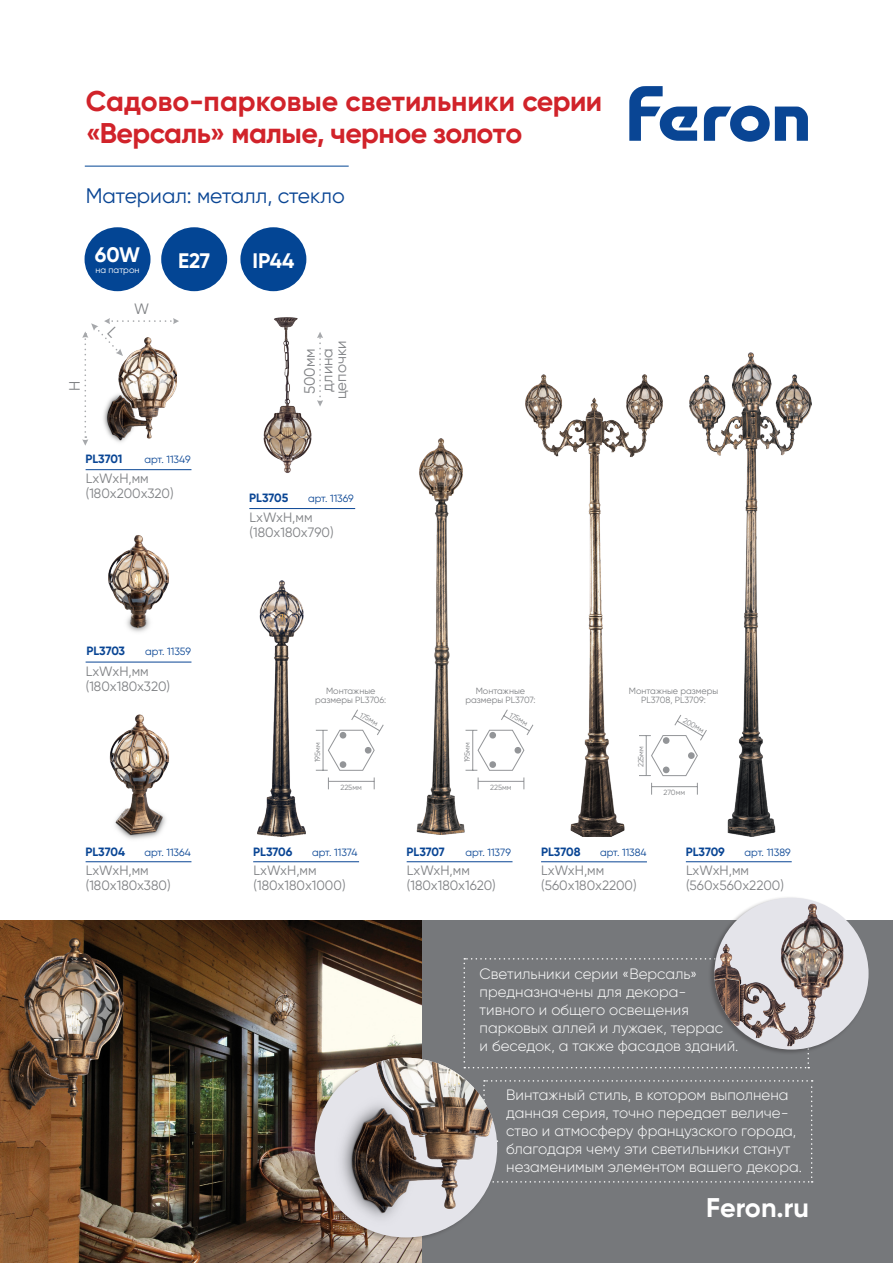
<style>
.page{position:relative;width:893px;height:1263px;background:#fff}
.page>*{position:absolute;margin:0;border:0;box-sizing:border-box;transform-origin:0 0}
.t1{font:700 28.5px/31.5px "Gilroy";letter-spacing:-.015em;color:#d1232a}
.t2{font:700 27px "Gilroy";color:#fff}
.t3{font:21px "Gilroy";color:#094594}
.t4{font:700 21px "Gilroy";color:#fff}
.Заголовок1{font:300 15px/18px "Gilroy";color:#fff}
.t5{font:15px "Gilroy";color:#808285}
.t6{font:13.5px "Gilroy";color:#808285}
.t7{font:700 12px "Gilroy";color:#094594}
.t8{font:10.5px "Gilroy";color:#094594}
.t9{font:9px "Gilroy";color:#808285}
.t10{font:9px "Gilroy";color:#fff}
.t11{font:7.5px "Gilroy";color:#808285}
</style>
<div class="page">
<hr style="left:253px;top:861px;width:106px;height:1px;background:#094594">
<hr style="left:249px;top:508px;width:106px;height:1px;background:#094594">
<hr style="left:407px;top:861px;width:105px;height:1px;background:#094594">
<hr style="left:541px;top:861px;width:106px;height:1px;background:#094594">
<hr style="left:86px;top:861px;width:105px;height:1px;background:#094594">
<div style="left:1px;top:921px;width:892px;height:342px;background:#76787b"></div>
<img style="left:0;top:921px;width:422px;height:342px">
<img style="left:257px;top:580px;width:49px;height:256px">
<img style="left:526px;top:375px;width:136px;height:461px">
<img style="left:263px;top:317px;width:49px;height:156px">
<svg style="left:704px;top:106px;width:104px;height:36px"></svg>
<svg style="left:629px;top:86px;width:68px;height:55px"></svg>
<hr style="left:85px;top:166px;width:264px;height:1px;background:#034594">
<hr style="left:86px;top:469px;width:105px;height:1px;background:#094594">
<hr style="left:86px;top:662px;width:105px;height:1px;background:#094594">
<img style="left:109px;top:535px;width:59px;height:97px">
<img style="left:109px;top:714px;width:60px;height:125px">
<svg style="left:317px;top:332px;width:6px;height:74px"></svg>
<img style="left:416px;top:438px;width:49px;height:397px">
<div style="left:85px;top:227px;width:66px;height:64px;background:#034594;border-radius:50%"></div>
<div style="left:161px;top:227px;width:66px;height:64px;background:#034594;border-radius:50%"></div>
<svg style="left:463px;top:958px;width:350px;height:224px"></svg>
<hr style="left:686px;top:861px;width:106px;height:1px;background:#094594">
<img style="left:690px;top:353px;width:122px;height:483px">
<div style="left:240px;top:227px;width:66px;height:64px;background:#034594;border-radius:50%"></div>
<div style="left:307px;top:1056px;width:191px;height:188px;background:#231f20;opacity:.34"></div>
<div style="left:315px;top:1058px;width:182px;height:179px;background:#e4e4ea;border-radius:50%"></div>
<img style="left:334px;top:1058px;width:163px;height:169px">
<div style="left:708px;top:896px;width:161px;height:159px;background:#231f20;opacity:.34"></div>
<div style="left:714px;top:898px;width:155px;height:151px;background:#e4e4ea;border-radius:50%"></div>
<img style="left:714px;top:904px;width:129px;height:145px">
<svg style="left:315px;top:709px;width:69px;height:81px"></svg>
<svg style="left:465px;top:709px;width:69px;height:81px"></svg>
<svg style="left:638px;top:714px;width:69px;height:81px"></svg>
<svg style="left:82px;top:318px;width:97px;height:128px"></svg>
<p class="t1" style="left:86px;top:85px;width:518px">Садово-парковые светильники серии «Версаль» малые, черное золото</p>
<p class="t3" style="left:86px;top:182px;width:261px">Материал: металл, стекло</p>
<p class="t4" style="left:95px;top:242px;width:47px">60W</p>
<p class="t10" style="left:96px;top:264px;width:45px">на патрон</p>
<p class="t5" style="left:134px;top:299px;width:16px">W</p>
<p class="t5" style="left:66px;top:391px;width:12px;rotate:-90deg">H</p>
<p class="t4" style="left:178px;top:247px;width:34px">E27</p>
<p class="t7" style="left:85px;top:451px;width:38px">PL3701</p>
<p class="t8" style="left:144px;top:453px;width:48px">арт. 11349</p>
<p class="t6" style="left:86px;top:470px;width:65px">LxWxH,мм</p>
<p class="t6" style="left:86px;top:485px;width:89px">(180x200x320)</p>
<p class="t4" style="left:252px;top:247px;width:44px">IP44</p>
<p class="t5" style="left:300px;top:394px;width:47px;rotate:-90deg">500мм</p>
<p class="t5" style="left:318px;top:392px;width:45px;rotate:-90deg">длина</p>
<p class="t5" style="left:332px;top:399px;width:60px;rotate:-90deg">цепочки</p>
<p class="t7" style="left:249px;top:490px;width:41px">PL3705</p>
<p class="t8" style="left:308px;top:492px;width:47px">арт. 11369</p>
<p class="t6" style="left:249px;top:509px;width:65px">LxWxH,мм</p>
<p class="t6" style="left:249px;top:524px;width:86px">(180x180x790)</p>
<p class="t7" style="left:86px;top:644px;width:40px">PL3703</p>
<p class="t8" style="left:145px;top:645px;width:47px">арт. 11359</p>
<p class="t6" style="left:86px;top:663px;width:65px">LxWxH,мм</p>
<p class="t6" style="left:86px;top:678px;width:86px">(180x180x320)</p>
<p class="t7" style="left:85px;top:845px;width:41px">PL3704</p>
<p class="t8" style="left:144px;top:846px;width:48px">арт. 11364</p>
<p class="t6" style="left:86px;top:862px;width:65px">LxWxH,мм</p>
<p class="t6" style="left:86px;top:877px;width:86px">(180x180x380)</p>
<p class="t9" style="left:326px;top:685px;width:51px">Монтажные</p>
<p class="t9" style="left:315px;top:694px;width:73px">размеры PL3706:</p>
<p class="t9" style="left:476px;top:685px;width:51px">Монтажные</p>
<p class="t9" style="left:465px;top:694px;width:72px">размеры PL3707:</p>
<p class="t9" style="left:629px;top:685px;width:91px">Монтажные размеры</p>
<p class="t9" style="left:641px;top:694px;width:66px">PL3708, PL3709:</p>
<p class="t11" style="left:363px;top:710px;width:21px;rotate:29deg">175мм</p>
<p class="t11" style="left:512px;top:710px;width:21px;rotate:29deg">175мм</p>
<p class="t11" style="left:686px;top:715px;width:24px;rotate:29deg">200мм</p>
<p class="t11" style="left:313px;top:762px;width:21px;rotate:-90deg">195мм</p>
<p class="t11" style="left:463px;top:762px;width:21px;rotate:-90deg">195мм</p>
<p class="t11" style="left:636px;top:767px;width:23px;rotate:-90deg">225мм</p>
<p class="t11" style="left:340px;top:782px;width:23px">225мм</p>
<p class="t11" style="left:490px;top:782px;width:23px">225мм</p>
<p class="t11" style="left:664px;top:788px;width:23px">270мм</p>
<p class="t7" style="left:253px;top:845px;width:41px">PL3706</p>
<p class="t8" style="left:312px;top:846px;width:47px">арт. 11374</p>
<p class="t6" style="left:254px;top:862px;width:65px">LxWxH,мм</p>
<p class="t6" style="left:254px;top:877px;width:94px">(180x180x1000)</p>
<p class="t7" style="left:406px;top:845px;width:40px">PL3707</p>
<p class="t8" style="left:465px;top:846px;width:47px">арт. 11379</p>
<p class="t6" style="left:407px;top:862px;width:65px">LxWxH,мм</p>
<p class="t6" style="left:407px;top:877px;width:90px">(180x180x1620)</p>
<p class="t7" style="left:541px;top:845px;width:41px">PL3708</p>
<p class="t8" style="left:600px;top:846px;width:48px">арт. 11384</p>
<p class="t6" style="left:541px;top:862px;width:65px">LxWxH,мм</p>
<p class="t6" style="left:541px;top:877px;width:97px">(560x180x2200)</p>
<p class="t7" style="left:686px;top:845px;width:41px">PL3709</p>
<p class="t8" style="left:745px;top:846px;width:48px">арт. 11389</p>
<p class="t6" style="left:686px;top:862px;width:65px">LxWxH,мм</p>
<p class="t6" style="left:686px;top:877px;width:99px">(560x560x2200)</p>
<p class="Заголовок1" style="left:480px;top:965px;width:260px">Светильники серии «Версаль» предназначены для декора&shy;тивного и общего освещения парковых аллей и лужаек, террас<br>и беседок, а также фасадов зданий.</p>
<p class="Заголовок1" style="left:506px;top:1086px;width:297px">Винтажный стиль, в котором выполнена данная серия, точно передает величе&shy;ство и атмосферу французского города, благодаря чему эти светильники станут незаменимым элементом вашего декора.</p>
<p class="t2" style="left:706px;top:1190px;width:104px">Feron.ru</p>
</div>
